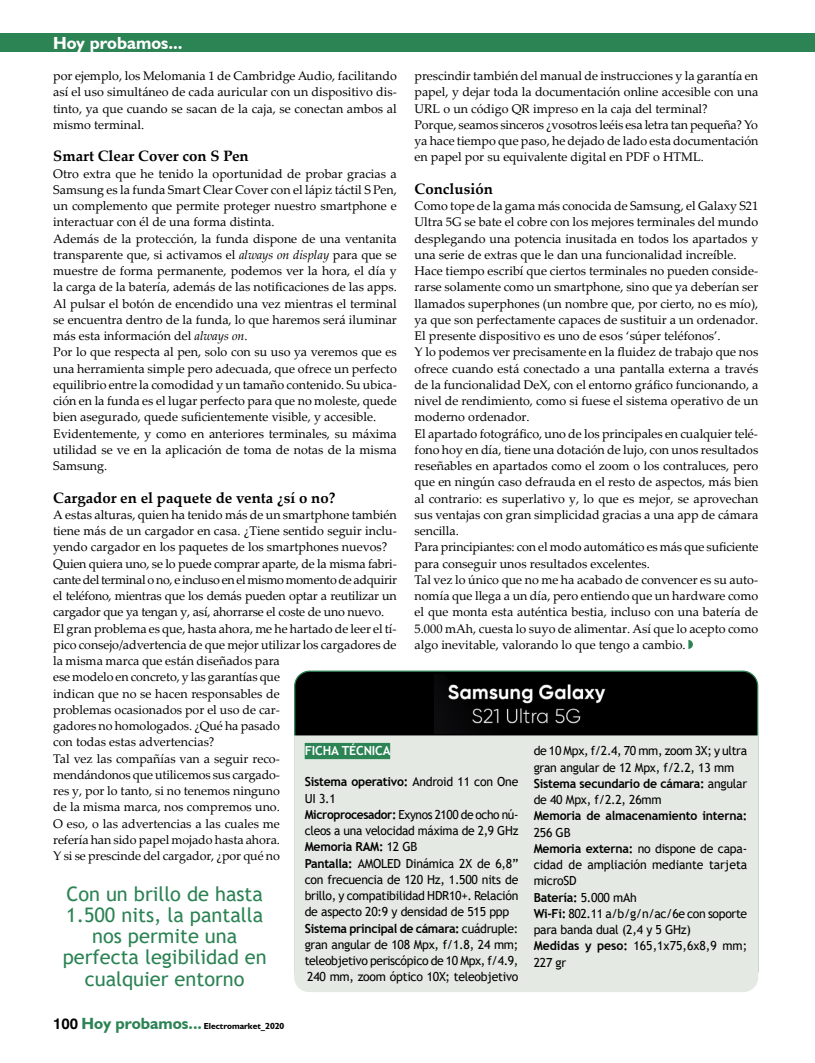
<style>
.page{position:relative;width:815px;height:1063px;background:#fff}
.page>*{position:absolute;margin:0;border:0;box-sizing:border-box;transform-origin:0 0}
.t1{font:20px/21.2px "Trebuchet MS";color:#2c8354;text-align:center}
.t2{font:700 17.5px "Humanist 521 BT";color:#fff}
.t3{font:700 15px "Palatino Linotype";color:#000}
.t4{font:12.5px/16.2px "Palatino Linotype";color:#000}
.t5{font:12.5px/16.2px "Trebuchet MS";letter-spacing:-.02em;color:#000}
.t6{font:700 12.5px "Trebuchet MS";letter-spacing:-.015em;color:#000}
.t7{font:700 12.5px "Trebuchet MS";letter-spacing:-.01em;color:#fff}
.t8{font:700 8.75px "Humanist 521 BT";color:#000}
.s1{font-style:italic}
.s2{font-weight:700}
.s3{font-family:"Helvetica";font-size:15px}
.s4{font-size:16.25px;color:#2c8354}
</style>
<div class="page">
<div style="left:0;top:33px;width:815px;height:18px;background:#2c8354"></div>
<svg style="left:688px;top:640px;width:5px;height:9px"></svg>
<div style="left:295px;top:671px;width:463px;height:314px;background:#000;border-radius:15px"></div>
<div style="left:294px;top:735px;width:464px;height:257px;background:#e4eae3"></div>
<div style="left:305px;top:743px;width:85px;height:16px;background:#2c8354"></div>
<img style="left:435px;top:680px;width:171px;height:53px">
<h2 class="t2" style="left:53px;top:32px;width:131px">Hoy probamos...</h2>
<p class="t4" style="left:415px;top:67px;width:345px">prescindir también del manual de instrucciones y la garantía en papel, y dejar toda la documentación online accesible con una URL o un código QR impreso en la caja del terminal?<br>Porque, seamos sinceros ¿vosotros leéis esa letra tan pequeña? Yo ya hace tiempo que paso, he dejado de lado esta documentación en papel por su equivalente digital en PDF o HTML.</p>
<p class="t3" style="left:415px;top:178px;width:80px">Conclusión</p>
<p class="t4" style="left:415px;top:197px;width:345px">Como tope de la gama más conocida de Samsung, el Galaxy S21<br>Ultra 5G se bate el cobre con los mejores terminales del mundo desplegando una potencia inusitada en todos los apartados y una serie de extras que le dan una funcionalidad increíble.<br>Hace tiempo escribí que ciertos terminales no pueden conside&shy;rarse solamente como un smartphone, sino que ya deberían ser llamados superphones (un nombre que, por cierto, no es mío), ya que son perfectamente capaces de sustituir a un ordenador.<br>El presente dispositivo es uno de esos ‘súper teléfonos’.<br>Y lo podemos ver precisamente en la fluidez de trabajo que nos ofrece cuando está conectado a una pantalla externa a través de la funcionalidad DeX, con el entorno gráfico funcionando, a nivel de rendimiento, como si fuese el sistema operativo de un moderno ordenador.<br>El apartado fotográfico, uno de los principales en cualquier telé&shy;fono hoy en día, tiene una dotación de lujo, con unos resultados reseñables en apartados como el zoom o los contraluces, pero que en ningún caso defrauda en el resto de aspectos, más bien al contrario: es superlativo y, lo que es mejor, se aprovechan sus ventajas con gran simplicidad gracias a una app de cámara sencilla.<br>Para principiantes: con el modo automático es más que suficiente para conseguir unos resultados excelentes.<br>Tal vez lo único que no me ha acabado de convencer es su auto&shy;nomía que llega a un día, pero entiendo que un hardware como el que monta esta auténtica bestia, incluso con una batería de 5.000 mAh, cuesta lo suyo de alimentar. Así que lo acepto como algo inevitable, valorando lo que tengo a cambio.</p>
<p class="t4" style="left:53px;top:67px;width:345px;text-align:justify">por ejemplo, los Melomania 1 de Cambridge Audio, facilitando así el uso simultáneo de cada auricular con un dispositivo dis&shy;tinto, ya que cuando se sacan de la caja, se conectan ambos al mismo terminal.</p>
<p class="t3" style="left:53px;top:146px;width:197px">Smart Clear Cover con S Pen</p>
<p class="t4" style="left:53px;top:165px;width:345px">Otro extra que he tenido la oportunidad de probar gracias a Samsung es la funda Smart Clear Cover con el lápiz táctil S Pen, un complemento que permite proteger nuestro smartphone e interactuar con él de una forma distinta.<br>Además de la protección, la funda dispone de una ventanita transparente que, si activamos el <span class="s1">always on display</span> para que se muestre de forma permanente, podemos ver la hora, el día y la carga de la batería, además de las notificaciones de las apps.<br>Al pulsar el botón de encendido una vez mientras el terminal se encuentra dentro de la funda, lo que haremos será iluminar más esta información del <span class="s1">always on</span>.<br>Por lo que respecta al pen, solo con su uso ya veremos que es una herramienta simple pero adecuada, que ofrece un perfecto equilibrio entre la comodidad y un tamaño contenido. Su ubica&shy;ción en la funda es el lugar perfecto para que no moleste, quede bien asegurado, quede suficientemente visible, y accesible.<br>Evidentemente, y como en anteriores terminales, su máxima utilidad se ve en la aplicación de toma de notas de la misma Samsung.</p>
<p class="t3" style="left:53px;top:487px;width:284px">Cargador en el paquete de venta ¿sí o no?</p>
<p class="t4" style="left:53px;top:506px;width:345px">A estas alturas, quien ha tenido más de un smartphone también tiene más de un cargador en casa. ¿Tiene sentido seguir inclu&shy;yendo cargador en los paquetes de los smartphones nuevos?<br>Quien quiera uno, se lo puede comprar aparte, de la misma fabri&shy;cante del terminal o no, e incluso en el mismo momento de adquirir el teléfono, mientras que los demás pueden optar a reutilizar un cargador que ya tengan y, así, ahorrarse el coste de uno nuevo.<br>El gran problema es que, hasta ahora, me he hartado de leer el tí&shy;pico consejo/advertencia de que mejor utilizar los cargadores de la misma marca que están diseñados para<br>ese modelo en concreto, y las garantías que<br>indican que no se hacen responsables de<br>problemas ocasionados por el uso de car-<br>gadores no homologados. ¿Qué ha pasado<br>con todas estas advertencias?<br>Tal vez las compañías van a seguir reco-<br>mendándonos que utilicemos sus cargado-<br>res y, por lo tanto, si no tenemos ninguno<br>de la misma marca, nos compremos uno.<br>O eso, o las advertencias a las cuales me<br>refería han sido papel mojado hasta ahora.<br>Y si se prescinde del cargador, ¿por qué no</p>
<p class="t7" style="left:305px;top:743px;width:88px">FICHA TÉCNICA</p>
<p class="t5" style="left:305px;top:774px;width:215px"><span class="s2">Sistema operativo:</span> Android 11 con One UI 3.1<br><span class="s2">Microprocesador:</span> Exynos 2100 de ocho nú&shy;cleos a una velocidad máxima de 2,9 GHz <span class="s2">Memoria RAM:</span> 12 GB<br><span class="s2">Pantalla:</span> AMOLED Dinámica 2X de 6,8” con frecuencia de 120 Hz, 1.500 nits de brillo, y compatibilidad HDR10+. Relación de aspecto 20:9 y densidad de 515 ppp <span class="s2">Sistema principal de cámara:</span> cuádruple: gran angular de 108 Mpx, f/1.8, 24 mm; teleobjetivo periscópico de 10 Mpx, f/4.9, 240 mm, zoom óptico 10X; teleobjetivo</p>
<p class="t5" style="left:534px;top:743px;width:215px">de 10 Mpx, f/2.4, 70 mm, zoom 3X; y ultra gran angular de 12 Mpx, f/2.2, 13 mm <span class="s2">Sistema secundario de cámara:</span> angular de 40 Mpx, f/2.2, 26mm</p>
<p class="t6" style="left:534px;top:808px;width:215px">Memoria de almacenamiento interna:</p>
<p class="t5" style="left:534px;top:824px;width:215px">256 GB<br><span class="s2">Memoria externa:</span> no dispone de capa&shy;cidad de ampliación mediante tarjeta microSD<br><span class="s2">Batería:</span> 5.000 mAh<br><span class="s2">Wi-Fi:</span> 802.11 a/b/g/n/ac/6e con soporte para banda dual (2,4 y 5 GHz)<br><span class="s2">Medidas y peso:</span> 165,1x75,6x8,9 mm;<br>227 gr</p>
<h1 class="t1" style="left:63px;top:883px;width:206px">Con un brillo de hasta<br>1.500 nits, la pantalla nos permite una perfecta legibilidad en cualquier entorno</h1>
<p class="t8" style="left:53px;top:1021px;width:233px"><span class="s3">100</span> <span class="s4">Hoy probamos...</span> Electromarket_2020</p>
</div>
